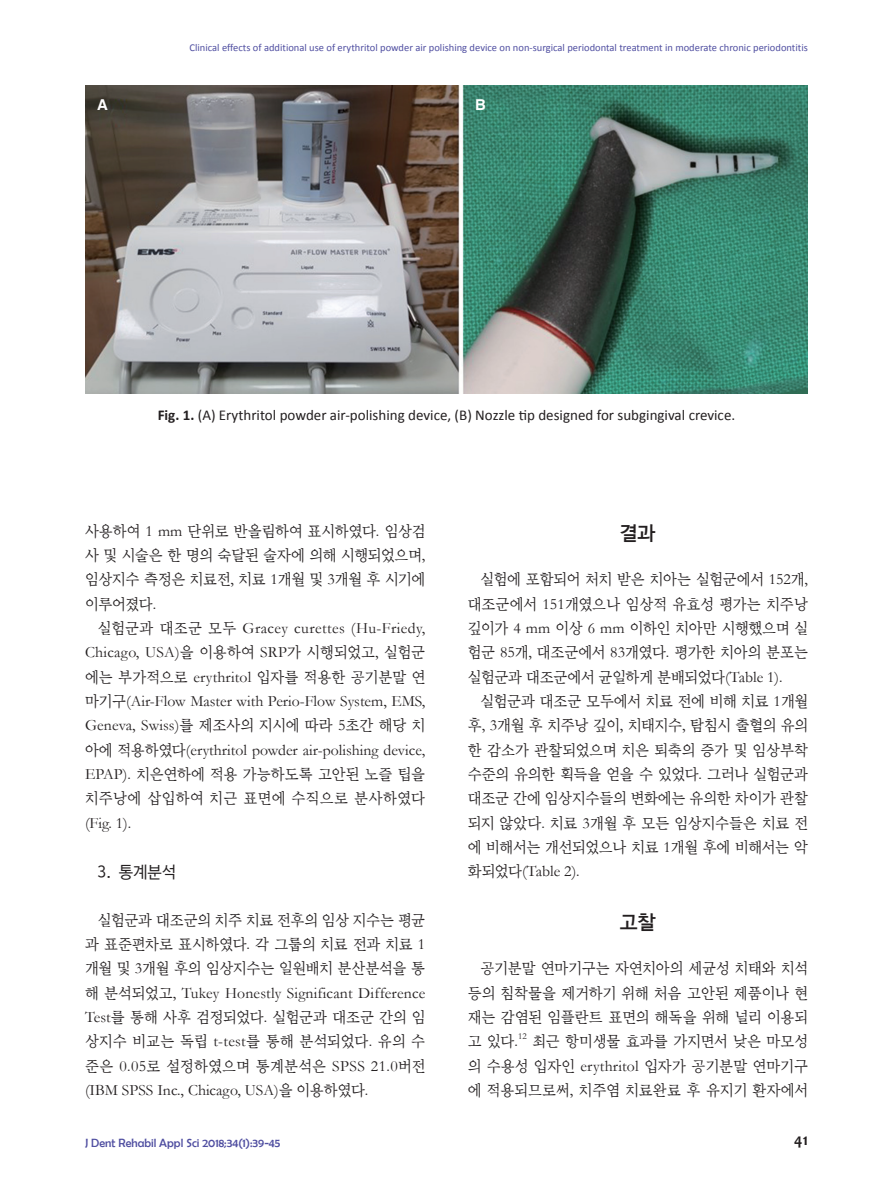
<style>
.page{position:relative;width:893px;height:1191px;background:#fff}
.page>*{position:absolute;margin:0;border:0;box-sizing:border-box;transform-origin:0 0}
.t1{font:19.5px "Bareun Dotum Pro 2";color:#231f20}
.t2{font:16.5px "Bareun Dotum Pro 1";color:#231f20;scale:.95 1}
.t3{font:700 16.5px "Candara";color:#231f20;scale:.95 1}
.t4{font:15.75px/24.3px "Bareun Batang Pro 1";letter-spacing:.005em;color:#231f20;text-align:justify;scale:.96 1}
.t5{font:15.75px "Garamond";color:#231f20}
.t6{font:15.75px/24.3px "Garamond";letter-spacing:.025em;color:#231f20;text-align:right}
.t7{font:15.75px/24.3px "Bareun Batang Pro 1";letter-spacing:.03em;color:#231f20;scale:.96 1}
.t8{font:15px "Calibri";color:#231f20}
.t9{font:700 15px "Helvetica";color:#fff}
.t10{font:12px "Berlin Sans FB";color:#504fa1}
.t11{font:10.5px "Calibri";color:#504fa1}
.t12{font:9.15px "Garamond";color:#231f20}
.s1{font-weight:700}
.s2{font-family:"Garamond"}
.s3{font-family:"Bareun Batang Pro 1"}
</style>
<div class="page">
<img style="left:85px;top:85px;width:723px;height:309px">
<p class="t11" style="left:190px;top:41px;width:620px">Clinical effects of additional use of erythritol powder air polishing device on non-surgical periodontal treatment in moderate chronic periodontitis</p>
<p class="t9" style="left:97px;top:96px;width:12px">A</p>
<p class="t9" style="left:475px;top:96px;width:12px">B</p>
<p class="t8" style="left:158px;top:406px;width:579px"><span class="s1">Fig. 1.</span> (A) Erythritol powder air-polishing device, (B) Nozzle tip designed for subgingival crevice.</p>
<p class="t4" style="left:85px;top:519px;width:356px">사용하여 <span class="s2">1 mm</span> 단위로 반올림하여 표시하였다<span class="s2">.</span> 임상검 사 및 시술은 한 명의 숙달된 술자에 의해 시행되었으며<span class="s2">, </span>임상지수 측정은 치료전<span class="s2">,</span> 치료 <span class="s2">1</span>개월 및 <span class="s2">3</span>개월 후 시기에 이루어졌다<span class="s2">.</span></p>
<p class="t6" style="left:85px;top:615px;width:342px"><span class="s3">실험군과 대조군 모두</span> Gracey curettes (Hu-Friedy,<br>Chicago, USA)<span class="s3">을 이용하여</span> SRP<span class="s3">가 시행되었고</span>, <span class="s3">실험군</span></p>
<p class="t4" style="left:85px;top:665px;width:356px">에는 부가적으로 <span class="s2">erythritol</span> 입자를 적용한 공기분말 연</p>
<p class="t5" style="left:85px;top:690px;width:342px"><span class="s3">마기구</span>(Air-Flow Master with Perio-Flow System, EMS,</p>
<p class="t4" style="left:85px;top:713px;width:356px"><span class="s2">Geneva, Swiss)</span>를 제조사의 지시에 따라 <span class="s2">5</span>초간 해당 치</p>
<p class="t5" style="left:85px;top:739px;width:342px"><span class="s3">아에 적용하였다</span>(erythritol powder air-polishing device,</p>
<p class="t7" style="left:85px;top:762px;width:356px"><span class="s2">EPAP).</span> 치은연하에 적용 가능하도록 고안된 노즐 팁을 치주낭에 삽입하여 치근 표면에 수직으로 분사하였다</p>
<p class="t5" style="left:85px;top:812px;width:48px">(Fig. 1).</p>
<p class="t2" style="left:98px;top:863px;width:84px">3. 통계분석</p>
<p class="t4" style="left:85px;top:908px;width:356px;text-indent:13px">실험군과 대조군의 치주 치료 전후의 임상 지수는 평균 과 표준편차로 표시하였다<span class="s2">.</span> 각 그룹의 치료 전과 치료 <span class="s2">1 </span>개월 및 <span class="s2">3</span>개월 후의 임상지수는 일원배치 분산분석을 통</p>
<p class="t5" style="left:85px;top:982px;width:342px"><span class="s3">해 분석되었고</span>, Tukey Honestly Significant Difference</p>
<p class="t4" style="left:85px;top:1005px;width:356px"><span class="s2">Test</span>를 통해 사후 검정되었다<span class="s2">.</span> 실험군과 대조군 간의 임 상지수 비교는 독립 <span class="s2">t-test</span>를 통해 분석되었다<span class="s2">.</span> 유의 수 준은 <span class="s2">0.05</span>로 설정하였으며 통계분석은 <span class="s2">SPSS 21.0</span>버전</p>
<p class="t5" style="left:85px;top:1079px;width:285px">(IBM SPSS Inc., Chicago, USA)<span class="s3">을 이용하였다</span>.</p>
<p class="t1" style="left:620px;top:523px;width:37px">결과</p>
<p class="t4" style="left:468px;top:567px;width:356px;text-indent:13px">실험에 포함되어 처치 받은 치아는 실험군에서 <span class="s2">152</span>개<span class="s2">, </span>대조군에서 <span class="s2">151</span>개였으나 임상적 유효성 평가는 치주낭 깊이가 <span class="s2">4 mm</span> 이상 <span class="s2">6 mm</span> 이하인 치아만 시행했으며 실 험군 <span class="s2">85</span>개<span class="s2">,</span> 대조군에서 <span class="s2">83</span>개였다<span class="s2">.</span> 평가한 치아의 분포는 실험군과 대조군에서 균일하게 분배되었다<span class="s2">(Table 1).</span></p>
<p class="t4" style="left:468px;top:689px;width:356px;text-indent:13px">실험군과 대조군 모두에서 치료 전에 비해 치료 <span class="s2">1</span>개월 후<span class="s2">, 3</span>개월 후 치주낭 깊이<span class="s2">,</span> 치태지수<span class="s2">,</span> 탐침시 출혈의 유의 한 감소가 관찰되었으며 치은 퇴축의 증가 및 임상부착 수준의 유의한 획득을 얻을 수 있었다<span class="s2">.</span> 그러나 실험군과 대조군 간에 임상지수들의 변화에는 유의한 차이가 관찰 되지 않았다<span class="s2">.</span> 치료 <span class="s2">3</span>개월 후 모든 임상지수들은 치료 전 에 비해서는 개선되었으나 치료 <span class="s2">1</span>개월 후에 비해서는 악</p>
<p class="t5" style="left:468px;top:860px;width:113px"><span class="s3">화되었다</span>(Table 2).</p>
<p class="t1" style="left:620px;top:912px;width:38px">고찰</p>
<p class="t4" style="left:468px;top:956px;width:356px;text-indent:13px">공기분말 연마기구는 자연치아의 세균성 치태와 치석 등의 침착물을 제거하기 위해 처음 고안된 제품이나 현 재는 감염된 임플란트 표면의 해독을 위해 널리 이용되 고 있다<span class="s2">.</span></p>
<p class="t12" style="left:518px;top:1030px;width:10px">12</p>
<p class="t4" style="left:468px;top:1029px;width:356px;text-indent:65px">최근 항미생물 효과를 가지면서 낮은 마모성 의 수용성 입자인 <span class="s2">erythritol</span> 입자가 공기분말 연마기구 에 적용되므로써<span class="s2">,</span> 치주염 치료완료 후 유지기 환자에서</p>
<p class="t10" style="left:85px;top:1135px;width:197px">J Dent Rehabil Appl Sci 2018;34(1):39-45</p>
<p class="t3" style="left:794px;top:1129px;width:16px">41</p>
</div>
